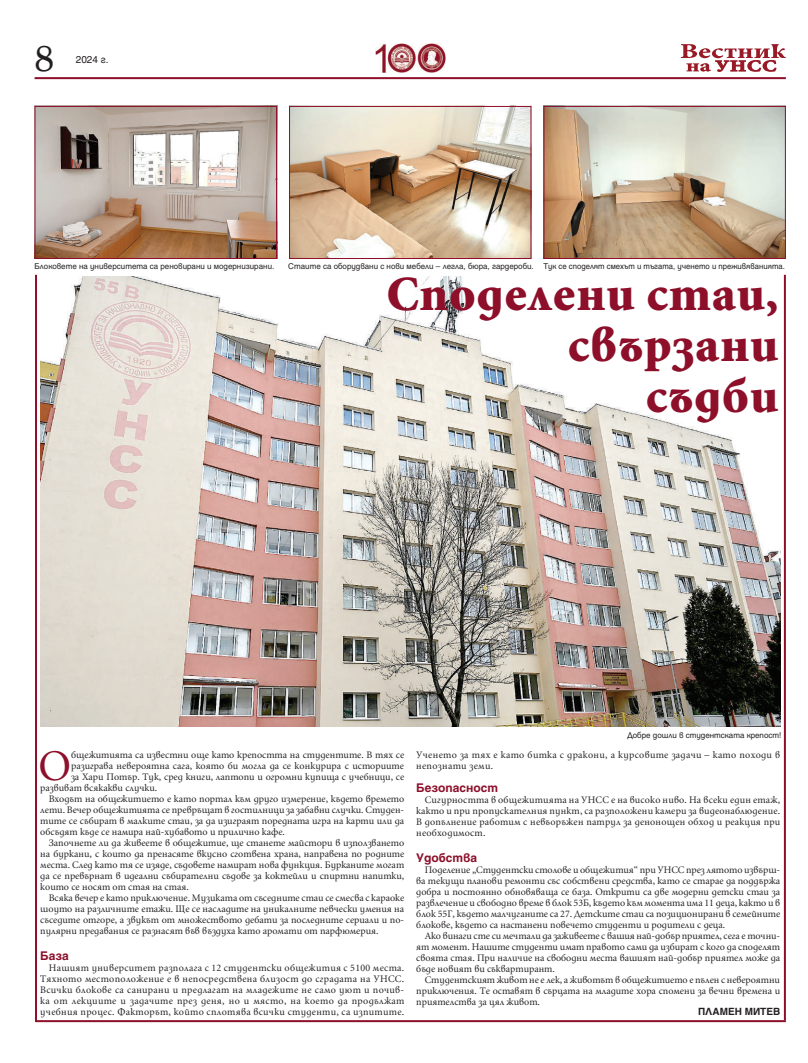
<style>
.page{position:relative;width:808px;height:1063px;background:#fff}
.page>*{position:absolute;margin:0;border:0;box-sizing:border-box;transform-origin:0 0}
.t1{font:900 49.2px/51.3px "SP Lulin";letter-spacing:.025em;color:#8d0f2a;text-align:right}
.t2{font:43.8px "SP Lulin";color:#8d0f2a}
.t3{font:35.9px "SP News Center";color:#231f20}
.t4{font:700 12px "SP Herald";color:#8d0f2a}
.t5{font:10px/11px "SP Lulin";color:#231f20;text-align:justify}
.t6{font:10px/11px "SP Lulin";letter-spacing:.03em;color:#231f20}
.t7{font:700 10px "SP Herald";color:#231f20}
.t8{font:10px "SP Herald";color:#231f20}
.t9{font:8px "SP Herald";color:#231f20}
</style>
<div class="page">
<svg style="left:681px;top:44px;width:105px;height:28px"></svg>
<img style="left:375px;top:44px;width:70px;height:28px">
<hr style="left:35px;top:77px;width:751px;height:2px;background:#8d0f2a">
<img style="left:41px;top:276px;width:739px;height:450px">
<img style="left:291px;top:108px;width:238px;height:149px">
<div style="left:289px;top:106px;width:242px;height:153px;border:1px solid #8d0f2a"></div>
<img style="left:545px;top:108px;width:239px;height:149px">
<div style="left:543px;top:106px;width:243px;height:153px;border:1px solid #8d0f2a"></div>
<img style="left:36px;top:108px;width:239px;height:149px">
<div style="left:34px;top:106px;width:243px;height:153px;border:1px solid #8d0f2a"></div>
<hr style="left:35px;top:275px;width:2px;height:747px;background:#8d0f2a">
<hr style="left:784px;top:275px;width:2px;height:745px;background:#8d0f2a">
<hr style="left:35px;top:1020px;width:751px;height:2px;background:#8d0f2a">
<h3 class="t3" style="left:35px;top:36px;width:21px">8</h3>
<p class="t8" style="left:76px;top:54px;width:34px">2024 г.</p>
<p class="t9" style="left:35px;top:261px;width:241px">Блоковете на университета са реновирани и модернизирани.</p>
<p class="t9" style="left:288px;top:261px;width:498px">Стаите са оборудвани с нови мебели – легла, бюра, гардероби. Тук се споделят смехът и тъгата, ученето и преживяванията.</p>
<h1 class="t1" style="left:387px;top:270px;width:393px">Споделени стаи, свързани<br>съдби</h1>
<h2 class="t2" style="left:38px;top:744px;width:34px">О</h2>
<p class="t5" style="left:71px;top:749px;width:335px">бщежитията са известни още като крепостта на студентите. В тях се</p>
<p class="t5" style="left:71px;top:760px;width:335px">разиграва невероятна сага, която би могла да се конкурира с историите</p>
<p class="t5" style="left:71px;top:771px;width:335px">за Хари Потър. Тук, сред книги, лаптопи и огромни купища с учебници, се</p>
<p class="t5" style="left:40px;top:782px;width:118px">развиват всякакви случки.</p>
<p class="t5" style="left:49px;top:793px;width:357px">Входът на общежитието е като портал към друго измерение, където времето</p>
<p class="t5" style="left:40px;top:804px;width:365px">лети. Вечер общежитията се превръщат в гостилници за забавни случки. Студен-</p>
<p class="t5" style="left:40px;top:815px;width:365px">тите се събират в малките стаи, за да изиграят поредната игра на карти или да</p>
<p class="t5" style="left:40px;top:826px;width:246px">обсъдят къде се намира най-хубавото и прилично кафе.</p>
<p class="t5" style="left:49px;top:837px;width:357px">Започнете ли да живеете в общежитие, ще станете майстори в използването</p>
<p class="t5" style="left:40px;top:848px;width:365px">на буркани, с които да пренасяте вкусно сготвена храна, направена по родните</p>
<p class="t5" style="left:40px;top:859px;width:365px">места. След като тя се изяде, съдовете намират нова функция. Бурканите могат</p>
<p class="t5" style="left:40px;top:870px;width:365px">да се превърнат в идеални събирателни съдове за коктейли и спиртни напитки,</p>
<p class="t5" style="left:40px;top:881px;width:150px">които се носят от стая на стая.</p>
<p class="t5" style="left:49px;top:892px;width:357px">Всяка вечер е като приключение. Музиката от съседните стаи се смесва с караоке</p>
<p class="t5" style="left:40px;top:903px;width:365px">шоуто на различните етажи. Ще се насладите на уникалните певчески умения на</p>
<p class="t5" style="left:40px;top:914px;width:365px">съседите отгоре, а звукът от множеството дебати за последните сериали и по-</p>
<p class="t5" style="left:40px;top:925px;width:340px">пулярни предавания се разнасят във въздуха като аромати от парфюмерия.</p>
<p class="t4" style="left:40px;top:949px;width:30px">База</p>
<p class="t5" style="left:40px;top:963px;width:366px;text-indent:8px">Нашият университет разполага с 12 студентски общежития с 5100 места.<br>Тяхното местоположение е в непосредствена близост до сградата на УНСС.<br>Всички блокове са санирани и предлагат на младежите не само уют и почив&shy;ка от лекциите и задачите през деня, но и място, на което да продължат учебния процес. Факторът, който сплотява всички студенти, са изпитите.</p>
<p class="t9" style="left:627px;top:730px;width:155px">Добре дошли в студентската крепост!</p>
<p class="t6" style="left:416px;top:749px;width:365px">Ученето за тях е като битка с дракони, а курсовите задачи – като походи в непознати земи.</p>
<p class="t4" style="left:416px;top:780px;width:84px">Безопасност</p>
<p class="t5" style="left:416px;top:794px;width:365px;text-indent:8px">Сигурността в общежитията на УНСС е на високо ниво. На всеки един етаж, както и при пропускателния пункт, са разположени камери за видеонаблюдение.<br>В допълнение работим с невъоръжен патрул за денонощен обход и реакция при необходимост.</p>
<p class="t4" style="left:416px;top:851px;width:62px">Удобства</p>
<p class="t5" style="left:416px;top:865px;width:365px;text-indent:9px">Поделение „Студентски столове и общежития“ при УНСС през лятото извърш&shy;ва текущи планови ремонти със собствени средства, като се старае да поддържа добра и постоянно обновяваща се база. Открити са две модерни детски стаи за развлечение и свободно време в блок 53Б, където към момента има 11 деца, както и в блок 55Г, където малчуганите са 27. Детските стаи са позиционирани в семейните блокове, където са настанени повечето студенти и родители с деца.</p>
<p class="t5" style="left:416px;top:931px;width:365px;text-indent:9px">Ако винаги сте си мечтали да заживеете с вашия най-добър приятел, сега е точни&shy;ят момент. Нашите студенти имат правото сами да избират с кого да споделят своята стая. При наличие на свободни места вашият най-добър приятел може да бъде новият ви съквартирант.</p>
<p class="t5" style="left:416px;top:975px;width:365px;text-indent:8px">Студентският живот не е лек, а животът в общежитието е пълен с невероятни приключения. Те оставят в сърцата на младите хора спомени за вечни времена и приятелства за цял живот.</p>
<p class="t7" style="left:698px;top:1006px;width:84px">ПЛАМЕН МИТЕВ</p>
</div>
